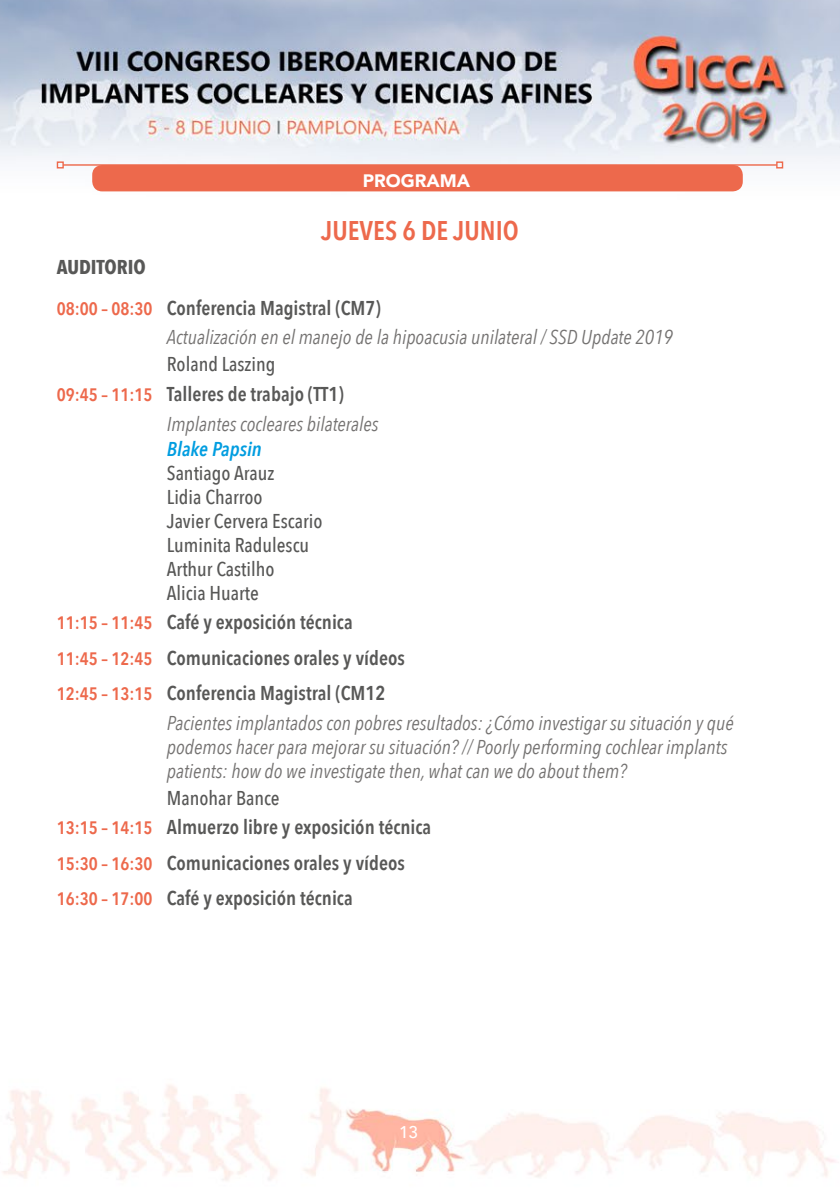
<style>
.page{position:relative;width:840px;height:1191px;background:#fff}
.page>*{position:absolute;margin:0;border:0;box-sizing:border-box;transform-origin:0 0}
.t1{font:600 27px "Avenir Next Condensed";color:#ed694c}
.t2{font:600 20px/35.4px "Avenir Next Condensed";color:#585857}
.t3{font:italic 20px/24px "Avenir Next Condensed";color:#747271}
.t4{font:500 20px/24px "Avenir Next Condensed";color:#575756}
.t5{font:italic 600 20px "Avenir Next Condensed";color:#009de0}
.t6{font:900 18px "Avenir";color:#fff}
.t7{font:500 17px "Avenir";color:#fff}
.s1{font-weight:700}
.s2{font-size:18px;color:#ed694c}
.s3{font-weight:500;color:#575756}
</style>
<div class="page">
<img style="left:0;top:0;width:839px;height:1181px">
<div style="left:92px;top:165px;width:650px;height:26px;background:#ed694c;border-radius:10px"></div>
<hr style="left:63px;top:164px;width:713px;height:2px;background:#ed694c">
<div style="left:57px;top:161px;width:7px;height:7px;border:1px solid #ed694c"></div>
<div style="left:775px;top:161px;width:7px;height:7px;border:1px solid #ed694c"></div>
<p class="t6" style="left:362px;top:165px;width:109px">PROGRAMA</p>
<h1 class="t1" style="left:321px;top:207px;width:199px">JUEVES 6 DE JUNIO</h1>
<p class="t2" style="left:57px;top:246px;width:325px;line-height:41px"><span class="s1">AUDITORIO<br></span><span class="s2">08:00 – 08:30</span> Conferencia Magistral (CM7)</p>
<p class="t3" style="left:167px;top:325px;width:507px">Actualización en el manejo de la hipoacusia unilateral / SSD Update 2019</p>
<p class="t4" style="left:167px;top:352px;width:110px">Roland Laszing</p>
<p class="t2" style="left:57px;top:376px;width:288px"><span class="s2">09:45 – 11:15</span> Talleres de trabajo (TT1)</p>
<p class="t3" style="left:167px;top:412px;width:213px">Implantes cocleares bilaterales</p>
<p class="t5" style="left:167px;top:436px;width:96px">Blake Papsin</p>
<p class="t4" style="left:167px;top:460px;width:157px">Santiago Arauz<br>Lidia Charroo<br>Javier Cervera Escario<br>Luminita Radulescu<br>Arthur Castilho<br>Alicia Huarte</p>
<p class="t2" style="left:57px;top:604px;width:349px"><span class="s2">11:15 – 11:45</span> Café y exposición técnica<br><span class="s2">11:45 – 12:45</span> Comunicaciones orales y vídeos<br><span class="s2">12:45 – 13:15</span> Conferencia Magistral (CM12</p>
<p class="t3" style="left:167px;top:710px;width:568px">Pacientes implantados con pobres resultados: ¿Cómo investigar su situación y qué podemos hacer para mejorar su situación? // Poorly performing cochlear implants patients: how do we investigate then, what can we do about them?</p>
<p class="t2" style="left:57px;top:782px;width:376px;line-height:29.6px;text-indent:110px"><span class="s3">Manohar Bance<br></span><span class="s2">13:15 – 14:15</span> Almuerzo libre y exposición técnica</p>
<p class="t2" style="left:57px;top:844px;width:349px"><span class="s2">15:30 – 16:30</span> Comunicaciones orales y vídeos<br><span class="s2">16:30 – 17:00</span> Café y exposición técnica</p>
<p class="t7" style="left:399px;top:1117px;width:20px">13</p>
</div>
